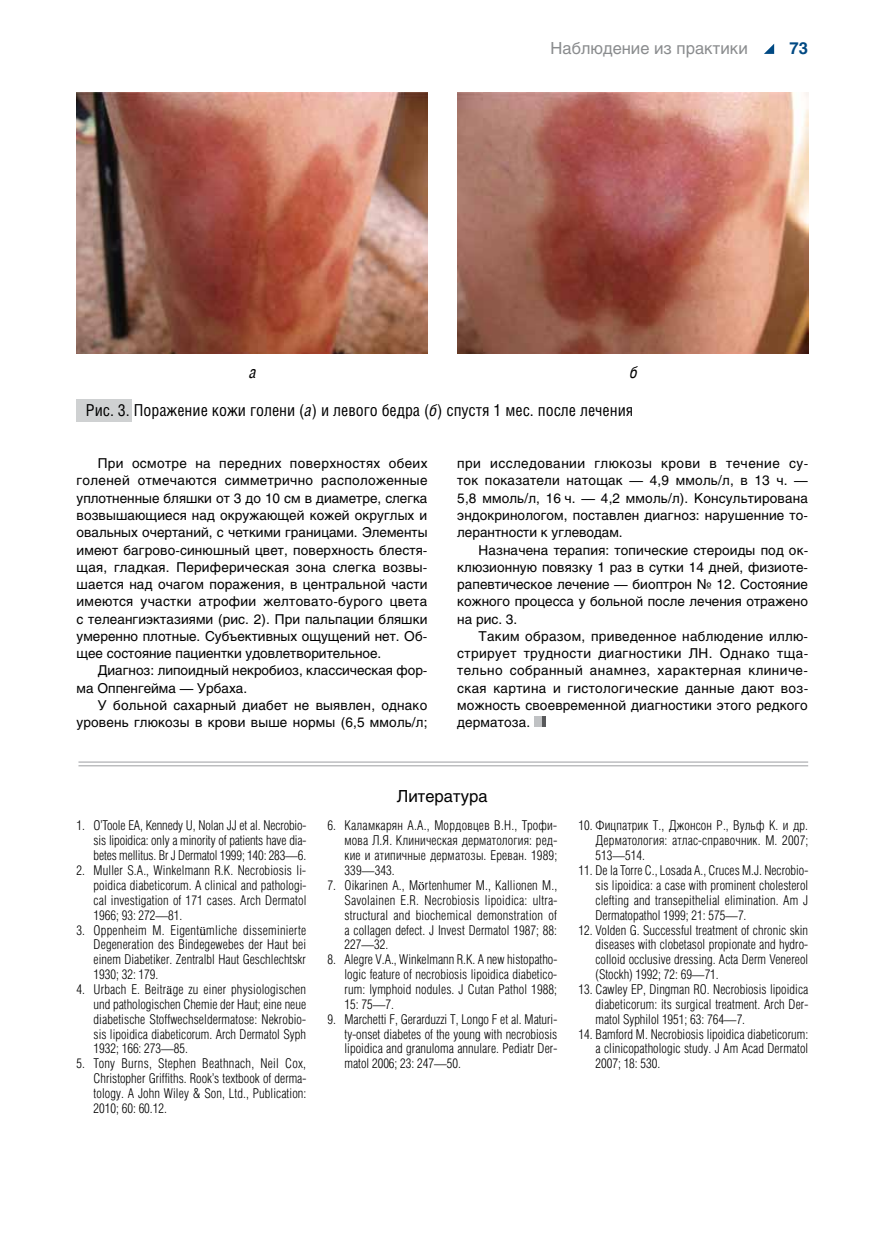
<style>
.page{position:relative;width:872px;height:1234px;background:#fff}
.page>*{position:absolute;margin:0;border:0;box-sizing:border-box;transform-origin:0 0}
.t1{font:16.5px "Helios Cond C";color:#000}
.t2{font:16.5px "Helios C";color:#8a8c8e}
.t3{font:16.5px "Helios C";color:#000}
.t4{font:700 16.5px "Helios C";color:#004983}
.t5{font:italic 16.5px "Helios Cond";color:#000}
.t6{font:13.5px/14.9px "Helios Cond Light C";letter-spacing:.005em;color:#000;text-align:justify}
.t7{font:13.5px/17.2px "Helios C";color:#000;text-align:justify}
.s1{font-style:italic}
.s2{font-family:"Times New Roman"}
</style>
<div class="page">
<svg style="left:764px;top:44px;width:10px;height:10px"></svg>
<img style="left:77px;top:92px;width:350px;height:261px">
<img style="left:457px;top:92px;width:351px;height:261px">
<div style="left:77px;top:399px;width:55px;height:22px;background:#cfd1d2"></div>
<div style="left:534px;top:716px;width:10px;height:11px;background:#c0c2c4"></div>
<hr style="left:542px;top:716px;width:4px;height:11px;background:#58595b">
<hr style="left:78px;top:761px;width:730px;height:1px;background:#9d9fa2">
<hr style="left:78px;top:765px;width:730px;height:1px;background:#9d9fa2">
<p class="t2" style="left:550px;top:38px;width:199px">Наблюдение из практики</p>
<p class="t4" style="left:789px;top:38px;width:20px">73</p>
<p class="t5" style="left:248px;top:363px;width:9px">а</p>
<p class="t5" style="left:629px;top:363px;width:9px">б</p>
<p class="t1" style="left:86px;top:400px;width:549px">Рис. 3. Поражение кожи голени (<span class="s1">а</span>) и левого бедра (<span class="s1">б</span>) спустя 1 мес. после лечения</p>
<p class="t7" style="left:77px;top:454px;width:352px;text-indent:21px">При осмотре на передних поверхностях обеих голеней отмечаются симметрично расположенные уплотненные бляшки от 3 до 10 см в диаметре, слегка возвышающиеся над окружающей кожей округлых и овальных очертаний, с четкими границами. Элементы имеют багрово-синюшный цвет, поверхность блестя&shy;щая, гладкая. Периферическая зона слегка возвы&shy;шается над очагом поражения, в центральной части имеются участки атрофии желтовато-бурого цвета с телеангиэктазиями (рис. 2). При пальпации бляшки умеренно плотные. Субъективных ощущений нет. Об&shy;щее состояние пациентки удовлетворительное.</p>
<p class="t7" style="left:77px;top:661px;width:352px;text-indent:21px">Диагноз: липоидный некробиоз, классическая фор&shy;ма Оппенгейма — Урбаха.</p>
<p class="t7" style="left:77px;top:696px;width:352px;text-align:right">У больной сахарный диабет не выявлен, однако уровень глюкозы в крови выше нормы (6,5 ммоль/л;</p>
<p class="t7" style="left:457px;top:454px;width:352px">при исследовании глюкозы крови в течение су&shy;ток показатели натощак — 4,9 ммоль/л, в 13 ч. — 5,8 ммоль/л, 16 ч. — 4,2 ммоль/л). Консультирована эндокринологом, поставлен диагноз: нарушенние то&shy;лерантности к углеводам.</p>
<p class="t7" style="left:457px;top:541px;width:352px;text-indent:21px">Назначена терапия: топические стероиды под ок&shy;клюзионную повязку 1 раз в сутки 14 дней, физиоте&shy;рапевтическое лечение — биоптрон № 12. Состояние кожного процесса у больной после лечения отражено на рис. 3.</p>
<p class="t7" style="left:457px;top:627px;width:352px;text-indent:21px">Таким образом, приведенное наблюдение иллю&shy;стрирует трудности диагностики ЛН. Однако тща&shy;тельно собранный анамнез, характерная клиниче&shy;ская картина и гистологические данные дают воз&shy;можность своевременной диагностики этого редкого дерматоза.</p>
<p class="t6" style="left:94px;top:818px;width:214px;text-indent:-17px">1. O’Toole EA, Kennedy U, Nolan JJ et al. Necrobio&shy;sis lipoidica: only a minority of patients have dia&shy;betes mellitus. Br J Dermatol 1999; 140: 283—6.</p>
<p class="t6" style="left:94px;top:862px;width:214px;text-indent:-17px">2. Muller S.A., Winkelmann R.K. Necrobiosis li&shy;poidica diabeticorum. A clinical and pathologi&shy;cal investigation of 171 cases. Arch Dermatol 1966; 93: 272—81.</p>
<p class="t6" style="left:94px;top:922px;width:214px;text-indent:-17px">3. Oppenheim M. Eigent<span class="s2">ü</span>mliche disseminierte Degeneration des Bindegewebes der Haut bei einem Diabetiker. Zentralbl Haut Geschlechtskr 1930; 32: 179.</p>
<p class="t6" style="left:94px;top:981px;width:214px;text-indent:-17px">4. Urbach E. Beitr<span class="s2">ä</span>ge zu einer physiologischen und pathologischen Chemie der Haut; eine neue diabetische Stoffwechseldermatose: Nekrobio&shy;sis lipoidica diabeticorum. Arch Dermatol Syph 1932; 166: 273—85.</p>
<p class="t6" style="left:94px;top:1055px;width:214px;text-indent:-17px">5. Tony Burns, Stephen Beathnach, Neil Cox, Christopher Griffiths. Rook’s textbook of derma&shy;tology. A John Wiley &amp; Son, Ltd., Publication:<br>2010; 60: 60.12.</p>
<p class="t3" style="left:397px;top:785px;width:92px">Литература</p>
<p class="t6" style="left:344px;top:818px;width:214px;text-indent:-17px">6. Каламкарян А.А., Мордовцев В.Н., Трофи&shy;мова Л.Я. Клиническая дерматология: ред&shy;кие и атипичные дерматозы. Ереван. 1989; 339—343.</p>
<p class="t6" style="left:344px;top:877px;width:214px;text-indent:-17px">7. Oikarinen A., M<span class="s2">ö</span>rtenhumer M., Kallionen M., Savolainen E.R. Necrobiosis lipoidica: ultra&shy;structural and biochemical demonstration of a collagen defect. J Invest Dermatol 1987; 88:<br>227—32.</p>
<p class="t6" style="left:344px;top:951px;width:214px;text-indent:-17px">8. Alegre V.A., Winkelmann R.K. A new histopatho&shy;logic feature of necrobiosis lipoidica diabetico&shy;rum: lymphoid nodules. J Cutan Pathol 1988; 15: 75—7.</p>
<p class="t6" style="left:344px;top:1011px;width:214px;text-indent:-17px">9. Marchetti F, Gerarduzzi T, Longo F et al. Maturi&shy;ty-onset diabetes of the young with necrobiosis lipoidica and granuloma annulare. Pediatr Der&shy;matol 2006; 23: 247—50.</p>
<p class="t6" style="left:595px;top:818px;width:214px;text-indent:-17px">10. Фицпатрик Т., Джонсон Р., Вульф К. и др.<br>Дерматология: атлас-справочник. М. 2007; 513—514.</p>
<p class="t6" style="left:595px;top:862px;width:214px;text-indent:-17px">11. De la Torre C., Losada A., Cruces M.J. Necrobio&shy;sis lipoidica: a case with prominent cholesterol clefting and transepithelial elimination. Am J Dermatopathol 1999; 21: 575—7.</p>
<p class="t6" style="left:595px;top:922px;width:214px;text-indent:-17px">12. Volden G. Successful treatment of chronic skin diseases with clobetasol propionate and hydro&shy;colloid occlusive dressing. Acta Derm Venereol (Stockh) 1992; 72: 69—71.</p>
<p class="t6" style="left:595px;top:981px;width:214px;text-indent:-17px">13. Cawley EP, Dingman RO. Necrobiosis lipoidica diabeticorum: its surgical treatment. Arch Der&shy;matol Syphilol 1951; 63: 764—7.</p>
<p class="t6" style="left:595px;top:1025px;width:214px;text-indent:-17px">14. Bamford M. Necrobiosis lipoidica diabeticorum: a clinicopathologic study. J Am Acad Dermatol 2007; 18: 530.</p>
</div>
